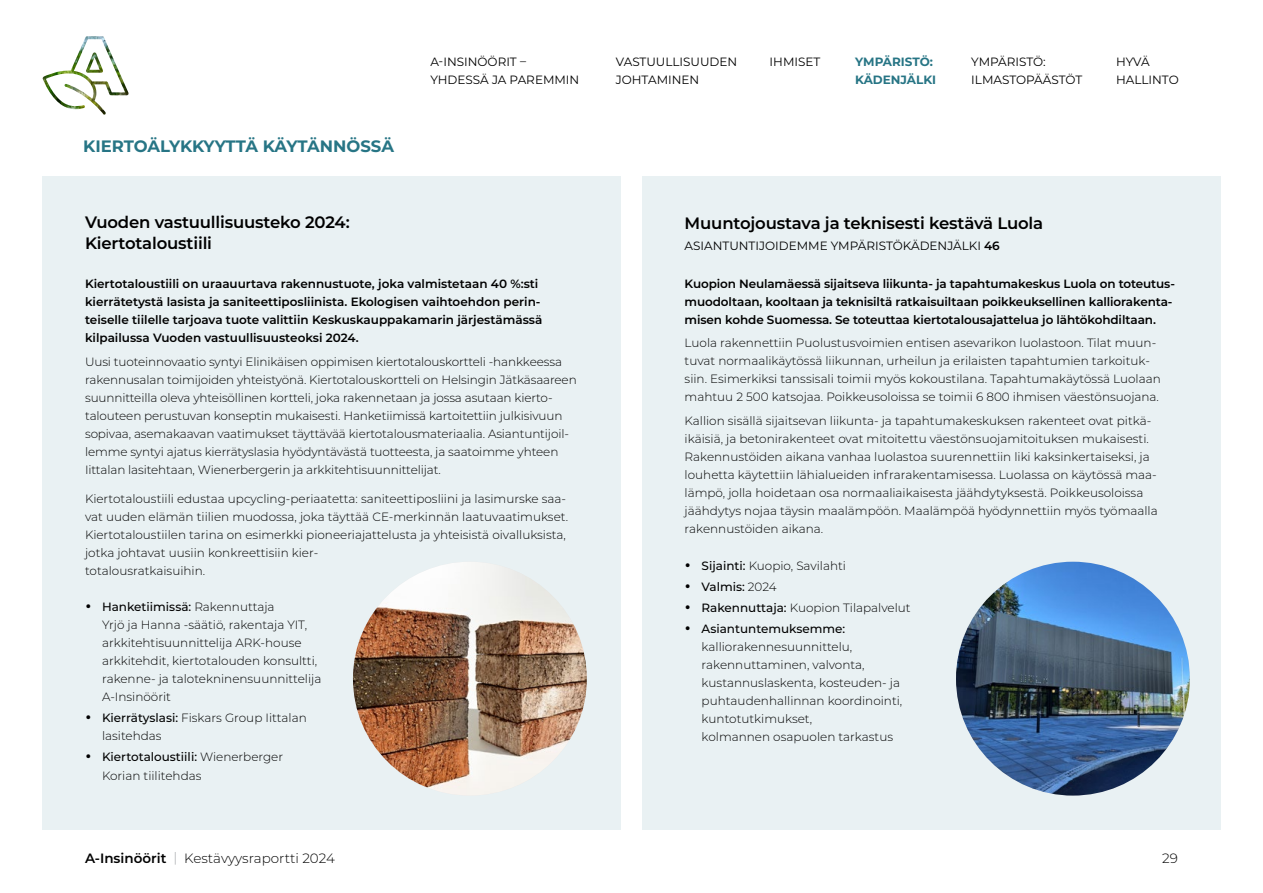
<style>
.page{position:relative;width:1263px;height:893px;background:#fff}
.page>*{position:absolute;margin:0;border:0;box-sizing:border-box;transform-origin:0 0}
.H3_Alaotsikko_1__taso__11_14_pt{font:600 16.5px/21px "Montserrat";letter-spacing:-.01em;color:#000}
.H2_Kappaleotsikko{font:700 16.5px "Montserrat";letter-spacing:-.005em;color:#277585}
.t1{font:300 13.5px "Montserrat";color:#000}
.Leipis_pieni_8_12_pt{font:300 12px/18px "Montserrat";color:#000}
.Leipis_9_13_pt_bullet-lista_medium{font:300 12px/18px "Montserrat";color:#000}
.Leipis_pieni_8_12_pt-2{font:600 12px/18px "Montserrat";letter-spacing:-.01em;color:#000}
.t2{font:12px/18px "Montserrat";color:#000}
.t3{font:700 12px/18px "Montserrat";color:#277585}
.Leipis_9_13_pt_bullet-lista_medium-2{font:500 12px "Montserrat";color:#000}
.s1{font-weight:500;font-size:21px}
.s2{font-weight:500}
.s3{font-weight:600}
.s4{font-size:21px}
.s5{font-weight:300}
.s6{color:#a7a9ac}
</style>
<div class="page">
<img style="left:42px;top:36px;width:87px;height:79px">
<div style="left:43px;top:176px;width:578px;height:653px;background:#e9f1f3"></div>
<div style="left:642px;top:176px;width:578px;height:653px;background:#e9f1f3"></div>
<img style="left:353px;top:562px;width:234px;height:234px;border-radius:117px">
<img style="left:956px;top:562px;width:234px;height:234px;border-radius:117px">
<h2 class="H2_Kappaleotsikko" style="left:83px;top:134px;width:312px">KIERTOÄLYKKYYTTÄ KÄYTÄNNÖSSÄ</h2>
<p class="t2" style="left:430px;top:52px;width:150px">A-INSINÖÖRIT –<br>YHDESSÄ JA PAREMMIN</p>
<p class="H3_Alaotsikko_1__taso__11_14_pt" style="left:85px;top:211px;width:266px">Vuoden vastuullisuusteko 2024:<br>Kiertotaloustiili</p>
<p class="Leipis_pieni_8_12_pt-2" style="left:85px;top:274px;width:459px">Kiertotaloustiili on uraauurtava rakennustuote, joka valmistetaan 40 %:sti kierrätetystä lasista ja saniteettiposliinista. Ekologisen vaihtoehdon perin&shy;teiselle tiilelle tarjoava tuote valittiin Keskuskauppakamarin järjestämässä kilpailussa Vuoden vastuullisuusteoksi 2024.</p>
<p class="Leipis_pieni_8_12_pt" style="left:85px;top:352px;width:493px">Uusi tuoteinnovaatio syntyi Elinikäisen oppimisen kiertotalouskortteli -hankkeessa rakennusalan toimijoiden yhteistyönä. Kiertotalouskortteli on Helsingin Jätkäsaareen suunnitteilla oleva yhteisöllinen kortteli, joka rakennetaan ja jossa asutaan kierto&shy;talouteen perustuvan konseptin mukaisesti. Hanketiimissä kartoitettiin julkisivuun sopivaa, asemakaavan vaatimukset täyttävää kiertotalousmateriaalia. Asiantuntijoil&shy;lemme syntyi ajatus kierrätyslasia hyödyntävästä tuotteesta, ja saatoimme yhteen Iittalan lasitehtaan, Wienerbergerin ja arkkitehtisuunnittelijat.</p>
<p class="Leipis_pieni_8_12_pt" style="left:85px;top:489px;width:485px">Kiertotaloustiili edustaa upcycling-periaatetta: saniteettiposliini ja lasimurske saa&shy;vat uuden elämän tiilien muodossa, joka täyttää CE-merkinnän laatuvaatimukset.<br>Kiertotaloustiilen tarina on esimerkki pioneeriajattelusta ja yhteisistä oivalluksista, jotka johtavat uusiin konkreettisiin kier-<br>totalousratkaisuihin.</p>
<p class="Leipis_9_13_pt_bullet-lista_medium" style="left:102px;top:597px;width:221px;text-indent:-17px"><span class="s1">•</span> <span class="s2">Hanketiimissä:</span> Rakennuttaja<br>Yrjö ja Hanna -säätiö, rakentaja YIT, arkkitehtisuunnittelija ARK-house arkkitehdit, kiertotalouden konsultti, rakenne- ja talotekninensuunnittelija A-Insinöörit</p>
<p class="Leipis_9_13_pt_bullet-lista_medium" style="left:102px;top:708px;width:206px;text-indent:-17px"><span class="s1">•</span> <span class="s2">Kierrätyslasi:</span> Fiskars Group Iittalan lasitehdas</p>
<p class="Leipis_9_13_pt_bullet-lista_medium" style="left:102px;top:746px;width:183px;line-height:19.5px;text-indent:-17px"><span class="s1">•</span> <span class="s2">Kiertotaloustiili:</span> Wienerberger<br>Korian tiilitehdas</p>
<p class="t2" style="left:616px;top:52px;width:123px">VASTUULLISUUDEN<br>JOHTAMINEN</p>
<p class="t2" style="left:770px;top:52px;width:52px">IHMISET</p>
<p class="t3" style="left:855px;top:52px;width:82px">YMPÄRISTÖ:<br>KÄDENJÄLKI</p>
<p class="t2" style="left:971px;top:52px;width:113px">YMPÄRISTÖ:<br>ILMASTOPÄÄSTÖT</p>
<p class="t2" style="left:1116px;top:52px;width:64px">HYVÄ<br>HALLINTO</p>
<p class="H3_Alaotsikko_1__taso__11_14_pt" style="left:685px;top:212px;width:360px">Muuntojoustava ja teknisesti kestävä Luola</p>
<p class="t2" style="left:685px;top:236px;width:317px">ASIANTUNTIJOIDEMME YMPÄRISTÖKÄDENJÄLKI <span class="s3">46</span></p>
<p class="Leipis_pieni_8_12_pt-2" style="left:685px;top:274px;width:492px">Kuopion Neulamäessä sijaitseva liikunta- ja tapahtumakeskus Luola on toteutus&shy;muodoltaan, kooltaan ja teknisiltä ratkaisuiltaan poikkeuksellinen kalliorakenta&shy;misen kohde Suomessa. Se toteuttaa kiertotalousajattelua jo lähtökohdiltaan.</p>
<p class="Leipis_pieni_8_12_pt" style="left:685px;top:333px;width:478px">Luola rakennettiin Puolustusvoimien entisen asevarikon luolastoon. Tilat muun&shy;tuvat normaalikäytössä liikunnan, urheilun ja erilaisten tapahtumien tarkoituk&shy;siin. Esimerkiksi tanssisali toimii myös kokoustilana. Tapahtumakäytössä Luolaan mahtuu 2 500 katsojaa. Poikkeusoloissa se toimii 6 800 ihmisen väestönsuojana.</p>
<p class="Leipis_pieni_8_12_pt" style="left:685px;top:411px;width:474px">Kallion sisällä sijaitsevan liikunta- ja tapahtumakeskuksen rakenteet ovat pitkä&shy;ikäisiä, ja betonirakenteet ovat mitoitettu väestönsuojamitoituksen mukaisesti.<br>Rakennustöiden aikana vanhaa luolastoa suurennettiin liki kaksinkertaiseksi, ja louhetta käytettiin lähialueiden infrarakentamisessa. Luolassa on käytössä maa&shy;lämpö, jolla hoidetaan osa normaaliaikaisesta jäähdytyksestä. Poikkeusoloissa jäähdytys nojaa täysin maalämpöön. Maalämpöä hyödynnettiin myös työmaalla rakennustöiden aikana.</p>
<p class="Leipis_9_13_pt_bullet-lista_medium" style="left:685px;top:556px;width:163px"><span class="s1">•</span> <span class="s2">Sijainti:</span> Kuopio, Savilahti</p>
<p class="Leipis_9_13_pt_bullet-lista_medium-2" style="left:685px;top:578px;width:94px"><span class="s4">•</span> Valmis: <span class="s5">2024</span></p>
<p class="Leipis_9_13_pt_bullet-lista_medium" style="left:685px;top:598px;width:227px"><span class="s1">•</span> <span class="s2">Rakennuttaja:</span> Kuopion Tilapalvelut</p>
<p class="Leipis_9_13_pt_bullet-lista_medium" style="left:702px;top:619px;width:202px;text-indent:-17px"><span class="s1">•</span> <span class="s2">Asiantuntemuksemme: </span>kalliorakennesuunnittelu, rakennuttaminen, valvonta, kustannuslaskenta, kosteuden- ja puhtaudenhallinnan koordinointi, kuntotutkimukset,<br>kolmannen osapuolen tarkastus</p>
<p class="t1" style="left:85px;top:849px;width:251px"><span class="s3">A-Insinöörit</span> <span class="s6">|</span> Kestävyysraportti 2024</p>
<p class="t1" style="left:1162px;top:849px;width:17px">29</p>
</div>
